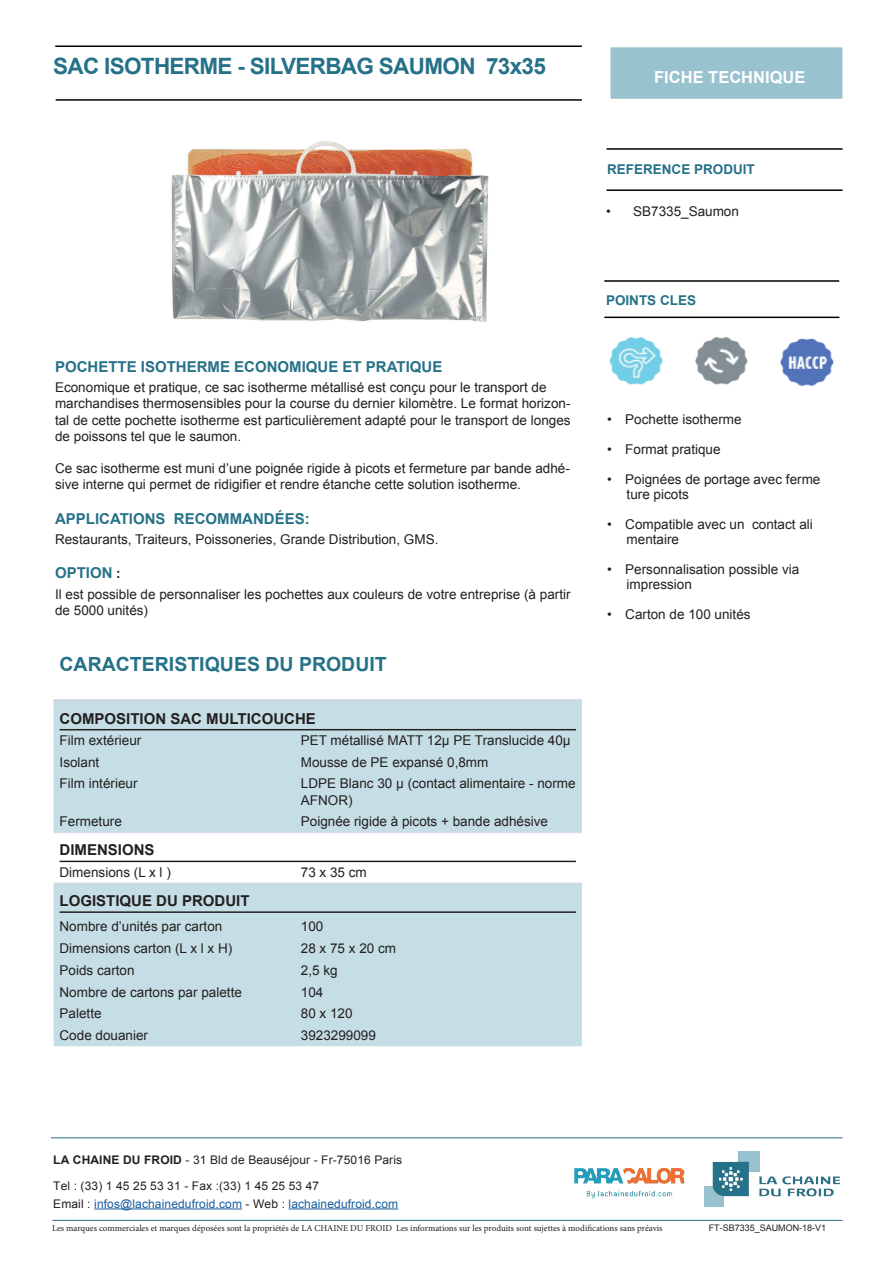
<style>
.page{position:relative;width:893px;height:1263px;background:#fff}
.page>*{position:absolute;margin:0;border:0;box-sizing:border-box;transform-origin:0 0}
.t1{font:700 22.5px "Arial";letter-spacing:-.03em;color:#257188}
.t2{font:700 19.5px "Arial";color:#257188}
.t3{font:700 16.5px "Arial";color:#fff}
.t4{font:700 15px "Arial";color:#257188}
.t5{font:700 15px "Arial";color:#231f20}
.t6{font:13.5px/16.2px "Arial";color:#231f20}
.t7{font:700 13.5px "Arial";color:#257188}
.t8{font:11.85px/25.5px "Arial";letter-spacing:.01em;color:#231f20}
.t9{font:11.85px "Arial";letter-spacing:.01em;color:#175d9e}
.t10{font:9px "Minion Pro";color:#231f20}
.t11{font:9px "Arial";color:#231f20}
.s1{font-size:13.5px;color:#231f20}
.s2{font-weight:700}
.s3{color:#231f20}
</style>
<div class="page">
<svg style="left:54px;top:701px;width:528px;height:345px;background:#cce2e8"></svg>
<hr style="left:54px;top:832px;width:241px;height:1px;background:#d9d9ea">
<hr style="left:295px;top:832px;width:287px;height:1px;background:#d9d9ea">
<hr style="left:54px;top:699px;width:241px;height:2px;background:#cfcee4">
<hr style="left:295px;top:699px;width:287px;height:2px;background:#cfcee4">
<hr style="left:54px;top:882px;width:241px;height:2px;background:#d9d9ea">
<hr style="left:295px;top:882px;width:287px;height:2px;background:#d9d9ea">
<hr style="left:60px;top:729px;width:516px;height:1px;background:#231f20">
<hr style="left:60px;top:861px;width:516px;height:1px;background:#231f20">
<hr style="left:60px;top:911px;width:516px;height:2px;background:#231f20">
<img style="left:609px;top:337px;width:54px;height:48px">
<img style="left:695px;top:336px;width:53px;height:49px">
<img style="left:780px;top:338px;width:54px;height:49px">
<div style="left:609px;top:46px;width:235px;height:54px;background:#99c2cf;border:2px solid #fff"></div>
<hr style="left:55px;top:45px;width:527px;height:2px;background:#000001">
<hr style="left:56px;top:99px;width:526px;height:2px;background:#000001">
<hr style="left:604px;top:280px;width:235px;height:2px;background:#000001">
<hr style="left:604px;top:317px;width:235px;height:1px;background:#000001">
<hr style="left:606px;top:148px;width:236px;height:2px;background:#000001">
<hr style="left:606px;top:189px;width:236px;height:2px;background:#000001">
<img style="left:704px;top:1152px;width:135px;height:55px">
<hr style="left:94px;top:1208px;width:148px;height:1px;background:#175d9e">
<hr style="left:289px;top:1208px;width:109px;height:1px;background:#175d9e">
<hr style="left:51px;top:1137px;width:791px;height:1px;background:#257188">
<img style="left:574px;top:1168px;width:111px;height:31px">
<hr style="left:52px;top:1220px;width:790px;height:1px;background:#257188">
<img style="left:171px;top:141px;width:318px;height:181px">
<h1 class="t1" style="left:53px;top:51px;width:494px">SAC ISOTHERME - SILVERBAG SAUMON 73x35</h1>
<p class="t3" style="left:654px;top:66px;width:153px">FICHE TECHNIQUE</p>
<p class="t4" style="left:55px;top:356px;width:389px">POCHETTE ISOTHERME ECONOMIQUE ET PRATIQUE</p>
<p class="t6" style="left:55px;top:379px;width:517px">Economique et pratique, ce sac isotherme métallisé est conçu pour le transport de marchandises thermosensibles pour la course du dernier kilomètre. Le format horizon&shy;tal de cette pochette isotherme est particulièrement adapté pour le transport de longes de poissons tel que le saumon.</p>
<p class="t6" style="left:55px;top:460px;width:516px">Ce sac isotherme est muni d’une poignée rigide à picots et fermeture par bande adhé&shy;sive interne qui permet de ridigifier et rendre étanche cette solution isotherme.</p>
<p class="t4" style="left:55px;top:508px;width:256px">APPLICATIONS RECOMMANDÉES:</p>
<p class="t6" style="left:55px;top:531px;width:385px">Restaurants, Traiteurs, Poissoneries, Grande Distribution, GMS.</p>
<p class="t4" style="left:55px;top:563px;width:67px">OPTION <span class="s1">:</span></p>
<p class="t6" style="left:55px;top:586px;width:517px">Il est possible de personnaliser les pochettes aux couleurs de votre entreprise (à partir de 5000 unités)</p>
<h2 class="t2" style="left:60px;top:651px;width:329px">CARACTERISTIQUES DU PRODUIT</h2>
<p class="t5" style="left:60px;top:708px;width:258px">COMPOSITION SAC MULTICOUCHE</p>
<p class="t6" style="left:60px;top:732px;width:83px">Film extérieur</p>
<p class="t6" style="left:301px;top:732px;width:271px">PET métallisé MATT 12μ PE Translucide 40μ</p>
<p class="t6" style="left:60px;top:754px;width:41px">Isolant</p>
<p class="t6" style="left:301px;top:754px;width:189px">Mousse de PE expansé 0,8mm</p>
<p class="t6" style="left:60px;top:776px;width:80px">Film intérieur</p>
<p class="t6" style="left:301px;top:776px;width:276px">LDPE Blanc 30 μ (contact alimentaire - norme<br>AFNOR)</p>
<p class="t6" style="left:60px;top:814px;width:64px">Fermeture</p>
<p class="t6" style="left:301px;top:814px;width:249px">Poignée rigide à picots + bande adhésive</p>
<p class="t5" style="left:60px;top:840px;width:97px">DIMENSIONS</p>
<p class="t6" style="left:60px;top:864px;width:113px">Dimensions (L x l )</p>
<p class="t6" style="left:301px;top:864px;width:68px">73 x 35 cm</p>
<p class="t5" style="left:60px;top:891px;width:192px">LOGISTIQUE DU PRODUIT</p>
<p class="t6" style="left:60px;top:918px;width:164px">Nombre d’unités par carton</p>
<p class="t6" style="left:301px;top:918px;width:24px">100</p>
<p class="t6" style="left:60px;top:940px;width:174px">Dimensions carton (L x l x H)</p>
<p class="t6" style="left:301px;top:940px;width:97px">28 x 75 x 20 cm</p>
<p class="t6" style="left:60px;top:962px;width:77px">Poids carton</p>
<p class="t6" style="left:301px;top:962px;width:38px">2,5 kg</p>
<p class="t6" style="left:60px;top:984px;width:184px">Nombre de cartons par palette</p>
<p class="t6" style="left:301px;top:984px;width:24px">104</p>
<p class="t6" style="left:60px;top:1006px;width:44px">Palette</p>
<p class="t6" style="left:301px;top:1006px;width:53px">80 x 120</p>
<p class="t6" style="left:60px;top:1027px;width:90px">Code douanier</p>
<p class="t6" style="left:301px;top:1027px;width:77px">3923299099</p>
<p class="t7" style="left:607px;top:160px;width:149px">REFERENCE PRODUIT</p>
<p class="t6" style="left:606px;top:204px;width:134px">• SB7335_Saumon</p>
<p class="t7" style="left:606px;top:292px;width:92px">POINTS CLES</p>
<p class="t6" style="left:607px;top:412px;width:136px">• Pochette isotherme</p>
<p class="t6" style="left:607px;top:442px;width:115px">• Format pratique</p>
<p class="t6" style="left:627px;top:472px;width:195px;line-height:15px;text-indent:-20px">• Poignées de portage avec ferme ture picots</p>
<p class="t6" style="left:627px;top:517px;width:188px;line-height:15px;text-indent:-20px">• Compatible avec un contact ali mentaire</p>
<p class="t6" style="left:627px;top:562px;width:174px;line-height:15px;text-indent:-20px">• Personnalisation possible via impression</p>
<p class="t6" style="left:607px;top:607px;width:145px">• Carton de 100 unités</p>
<p class="t8" style="left:53px;top:1147px;width:350px"><span class="s2">LA CHAINE DU FROID</span> - 31 Bld de Beauséjour - Fr-75016 Paris<br>Tel : (33) 1 45 25 53 31 - Fax :(33) 1 45 25 53 47</p>
<p class="t9" style="left:53px;top:1196px;width:346px"><span class="s3">Email :</span> infos@lachainedufroid.com <span class="s3">- Web :</span> lachainedufroid.com</p>
<p class="t10" style="left:52px;top:1222px;width:612px">Les marques commerciales et marques déposées sont la propriétés de LA CHAINE DU FROID Les informations sur les produits sont sujettes à modifications sans préavis</p>
<p class="t11" style="left:709px;top:1222px;width:119px">FT-SB7335_SAUMON-18-V1</p>
</div>
